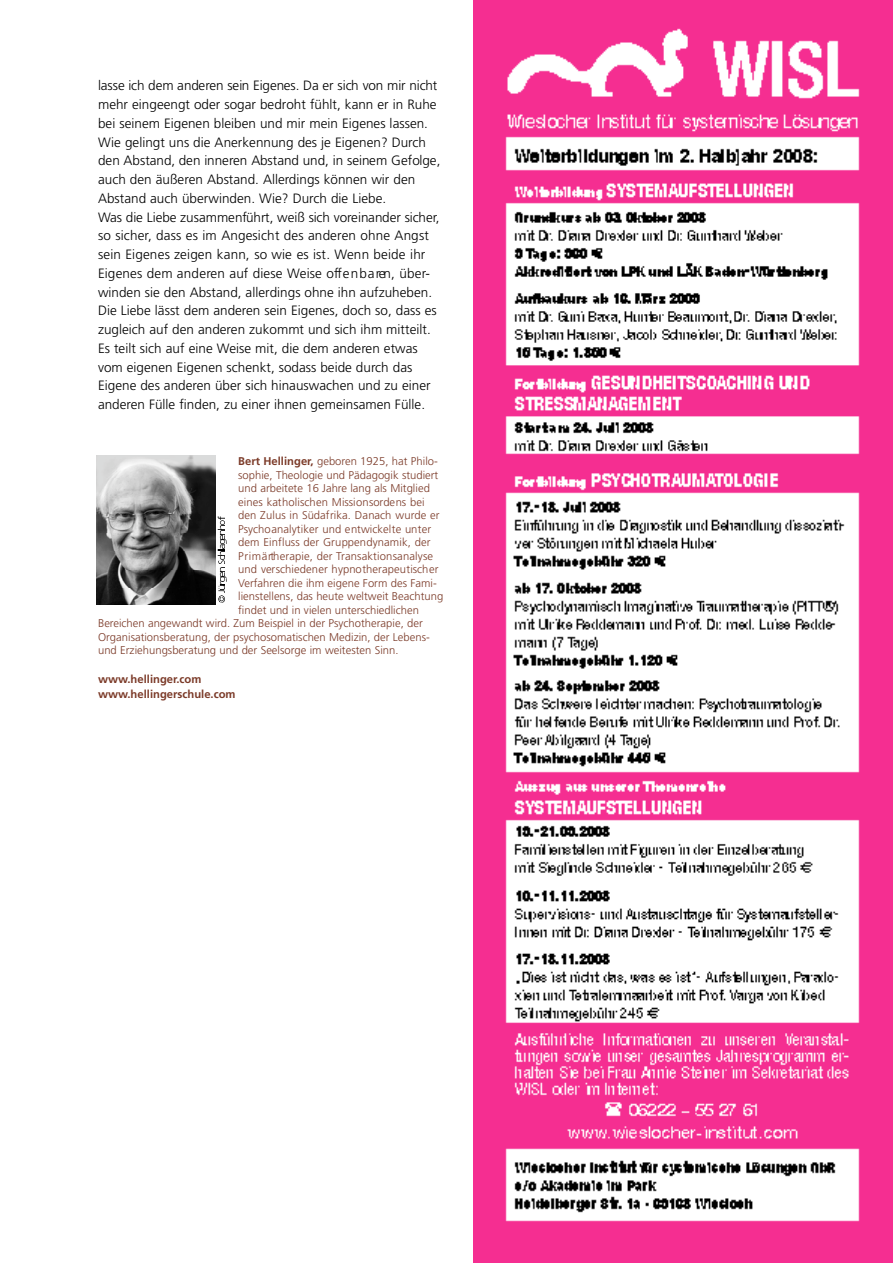
<style>
.page{position:relative;width:893px;height:1263px;background:#fff}
.page>*{position:absolute;margin:0;border:0;box-sizing:border-box;transform-origin:0 0}
.t1{font:300 13.5px/18.8px "Frutiger";color:#000}
.t2{font:300 11.25px "Frutiger";color:#7b3a28}
.t3{font:700 11.25px/14.7px "Frutiger";color:#7b3a28}
.s1{font-weight:700}
</style>
<div class="page">
<img style="left:97px;top:455px;width:119px;height:149px">
<svg style="left:217px;top:517px;width:9px;height:85px"></svg>
<img style="left:473px;top:0;width:417px;height:1262px">
<p class="t1" style="left:98px;top:77px;width:344px">lasse ich dem anderen sein Eigenes. Da er sich von mir nicht mehr eingeengt oder sogar bedroht fühlt, kann er in Ruhe bei seinem Eigenen bleiben und mir mein Eigenes lassen.<br>Wie gelingt uns die Anerkennung des je Eigenen? Durch den Abstand, den inneren Abstand und, in seinem Gefolge, auch den äußeren Abstand. Allerdings können wir den Abstand auch überwinden. Wie? Durch die Liebe.<br>Was die Liebe zusammenführt, weiß sich voreinander sicher, so sicher, dass es im Angesicht des anderen ohne Angst sein Eigenes zeigen kann, so wie es ist. Wenn beide ihr Eigenes dem anderen auf diese Weise off e n b a ren, über&shy;winden sie den Abstand, allerdings ohne ihn aufzuheben.<br>Die Liebe lässt dem anderen sein Eigenes, doch so, dass es zugleich auf den anderen zukommt und sich ihm mitteilt.<br>Es teilt sich auf eine Weise mit, die dem anderen etwas vom eigenen Eigenen schenkt, sodass beide durch das Eigene des anderen über sich hinauswachen und zu einer anderen Fülle finden, zu einer ihnen gemeinsamen Fülle.</p>
<p class="t2" style="left:238px;top:457px;width:201px"><span class="s1">Bert Hellinger,</span> geboren 1925, hat Philo-</p>
<p class="t2" style="left:238px;top:470px;width:201px">sophie, Theologie und Pädagogik studiert</p>
<p class="t2" style="left:238px;top:484px;width:193px">und arbeitete 16 Jahre lang als Mitglied</p>
<p class="t2" style="left:238px;top:497px;width:188px">eines katholischen Missionsordens bei</p>
<p class="t2" style="left:238px;top:511px;width:203px">den Zulus in Südafrika. Danach wurde er</p>
<p class="t2" style="left:238px;top:524px;width:194px">Psychoanalytiker und entwickelte unter</p>
<p class="t2" style="left:238px;top:538px;width:194px">dem Einfluss der Gruppendynamik, der</p>
<p class="t2" style="left:238px;top:551px;width:196px">P r im ä rtherapie, der Tra n s a k tio n s a n a ly s e</p>
<p class="t2" style="left:238px;top:565px;width:202px">und verschiedener hypnotherapeutischer</p>
<p class="t2" style="left:238px;top:578px;width:200px">Verfahren die ihm eigene Form des Fami-</p>
<p class="t2" style="left:238px;top:592px;width:207px">lienstellens, das heute weltweit Beachtung</p>
<p class="t2" style="left:238px;top:605px;width:182px">findet und in vielen unterschiedlichen</p>
<p class="t2" style="left:98px;top:619px;width:326px">Bereichen angewandt wird. Zum Beispiel in der Psychotherapie, der</p>
<p class="t2" style="left:98px;top:632px;width:333px">Organisationsberatung, der psychosomatischen Medizin, der Lebens-</p>
<p class="t2" style="left:98px;top:646px;width:302px">und Erziehungsberatung und der Seelsorge im weitesten Sinn.</p>
<p class="t3" style="left:98px;top:672px;width:139px">www.hellinger.com www.hellingerschule.com</p>
</div>
